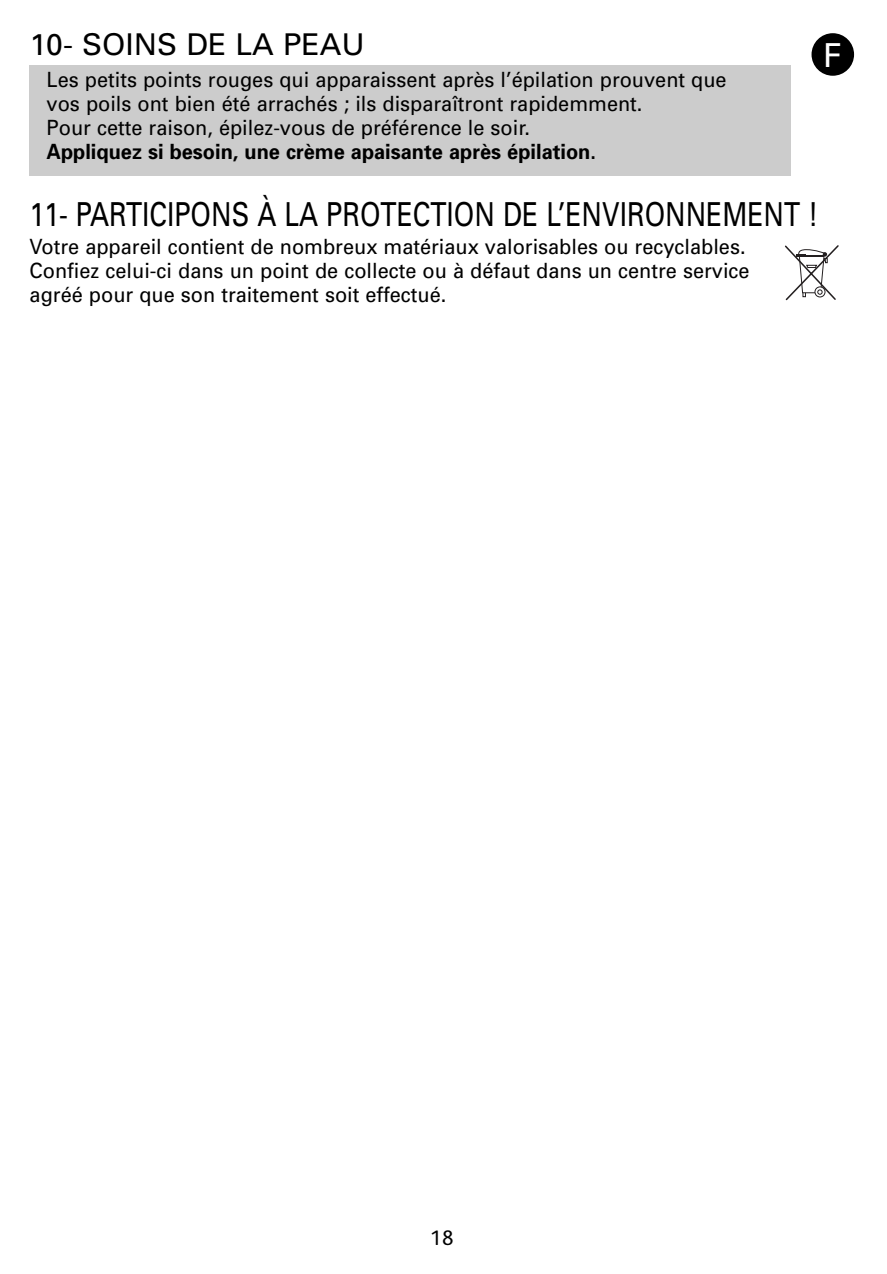
<style>
.page{position:relative;width:887px;height:1274px;background:#fff}
.page>*{position:absolute;margin:0;border:0;box-sizing:border-box;transform-origin:0 0}
.t1{font:33px "Univers";color:#000;scale:.8 1}
.t2{font:33px "Univers";color:#fff}
.t3{font:30px "Univers";color:#000}
.t4{font:21px/24px "Univers";color:#000;scale:.95 1}
.t5{font:700 21px "Univers";color:#000;scale:.95 1}
.t6{font:21px "FS Albert";color:#000}
</style>
<div class="page">
<svg style="left:29px;top:33px;width:826px;height:268px"></svg>
<h2 class="t3" style="left:30px;top:33px;width:337px">10- SOINS DE LA PEAU</h2>
<p class="t4" style="left:47px;top:70px;width:717px">Les petits points rouges qui apparaissent après l’épilation prouvent que vos poils ont bien été arrachés ; ils disparaîtront rapidemment.<br>Pour cette raison, épilez-vous de préférence le soir.</p>
<p class="t5" style="left:47px;top:144px;width:580px">Appliquez si besoin, une crème apaisante après épilation.</p>
<h1 class="t1" style="left:30px;top:202px;width:987px">11- PARTICIPONS À LA PROTECTION DE L’ENVIRONNEMENT !</h1>
<p class="t4" style="left:30px;top:236px;width:759px">Votre appareil contient de nombreux matériaux valorisables ou recyclables.<br>Confiez celui-ci dans un point de collecte ou à défaut dans un centre service agréé pour que son traitement soit effectué.</p>
<h1 class="t2" style="left:823px;top:43px;width:20px">F</h1>
<p class="t6" style="left:431px;top:1230px;width:25px">18</p>
</div>
